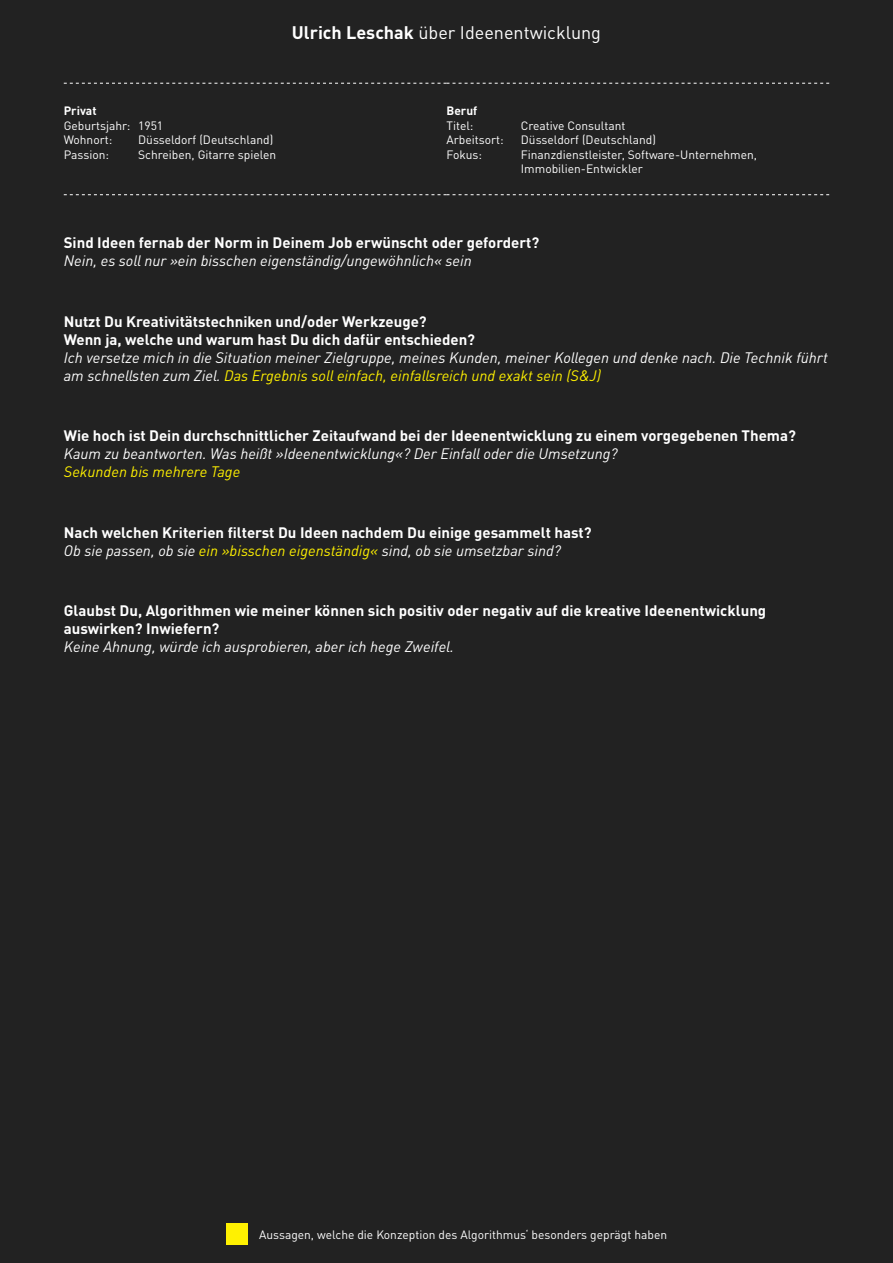
<style>
.page{position:relative;width:893px;height:1263px;background:#222}
.page>*{position:absolute;margin:0;border:0;box-sizing:border-box;transform-origin:0 0}
.t1{font:18px "DIN Pro";color:#fff}
.Interview_Antwort{font:italic 15px/18px "DIN Pro";color:#fff}
.Interview_Frage{font:700 15px/18px "DIN Pro";color:#fff}
.Intro{font:12px/14.4px "DIN Pro";color:#fff}
.s1{font-weight:700}
.s2{color:#fff101}
</style>
<div class="page">
<div style="left:226px;top:1224px;width:21px;height:21px;background:#fff101"></div>
<svg style="left:64px;top:83px;width:765px;height:1px"></svg>
<svg style="left:64px;top:194px;width:765px;height:1px"></svg>
<p class="t1" style="left:292px;top:18px;width:311px"><span class="s1">Ulrich Leschak</span> über Ideenentwicklung</p>
<p class="Intro" style="left:64px;top:103px;width:101px"><span class="s1">Privat<br></span>Geburtsjahr: 1951<br>Wohnort:</p>
<p class="Intro" style="left:138px;top:132px;width:137px">Düsseldorf (Deutschland)</p>
<p class="Intro" style="left:64px;top:146px;width:47px">Passion:</p>
<p class="Intro" style="left:138px;top:146px;width:140px">Schreiben, Gitarre spielen</p>
<p class="Intro" style="left:446px;top:103px;width:32px"><span class="s1">Beruf<br></span>Titel:</p>
<p class="Intro" style="left:521px;top:117px;width:106px">Creative Consultant</p>
<p class="Intro" style="left:446px;top:132px;width:59px">Arbeitsort:</p>
<p class="Intro" style="left:521px;top:132px;width:137px">Düsseldorf (Deutschland)</p>
<p class="Intro" style="left:446px;top:146px;width:37px">Fokus:</p>
<p class="Intro" style="left:521px;top:146px;width:238px">Finanzdienstleister, Software-Unternehmen,<br>Immobilien-Entwickler</p>
<p class="Interview_Frage" style="left:64px;top:232px;width:477px">Sind Ideen fernab der Norm in Deinem Job erwünscht oder gefordert?</p>
<p class="Interview_Antwort" style="left:64px;top:250px;width:410px">Nein, es soll nur »ein bisschen eigenständig/ungewöhnlich« sein</p>
<p class="Interview_Frage" style="left:64px;top:311px;width:364px">Nutzt Du Kreativitätstechniken und/oder Werkzeuge?</p>
<p class="Interview_Frage" style="left:64px;top:329px;width:413px">Wenn ja, welche und warum hast Du dich dafür entschieden?</p>
<p class="Interview_Antwort" style="left:64px;top:347px;width:765px">Ich versetze mich in die Situation meiner Zielgruppe, meines Kunden, meiner Kollegen und denke nach. Die Technik führt am schnellsten zum Ziel. <span class="s2">Das Ergebnis soll einfach, einfallsreich und exakt sein (S&amp;J)</span></p>
<p class="Interview_Frage" style="left:64px;top:425px;width:734px">Wie hoch ist Dein durchschnittlicher Zeitaufwand bei der Ideenentwicklung zu einem vorgegebenen Thema?</p>
<p class="Interview_Antwort" style="left:64px;top:443px;width:555px">Kaum zu beantworten. Was heißt »Ideenentwicklung«? Der Einfall oder die Umsetzung?<br><span class="s2">Sekunden bis mehrere Tage</span></p>
<p class="Interview_Frage" style="left:64px;top:522px;width:529px">Nach welchen Kriterien filterst Du Ideen nachdem Du einige gesammelt hast?</p>
<p class="Interview_Antwort" style="left:64px;top:540px;width:499px">Ob sie passen, ob sie <span class="s2">ein »bisschen eigenständig«</span> sind, ob sie umsetzbar sind?</p>
<p class="Interview_Frage" style="left:64px;top:600px;width:704px">Glaubst Du, Algorithmen wie meiner können sich positiv oder negativ auf die kreative Ideenentwicklung auswirken? Inwiefern?</p>
<p class="Interview_Antwort" style="left:64px;top:637px;width:392px">Keine Ahnung, würde ich ausprobieren, aber ich hege Zweifel.</p>
<p class="Intro" style="left:259px;top:1226px;width:409px">Aussagen, welche die Konzeption des Algorithmus‘ besonders geprägt haben</p>
</div>
